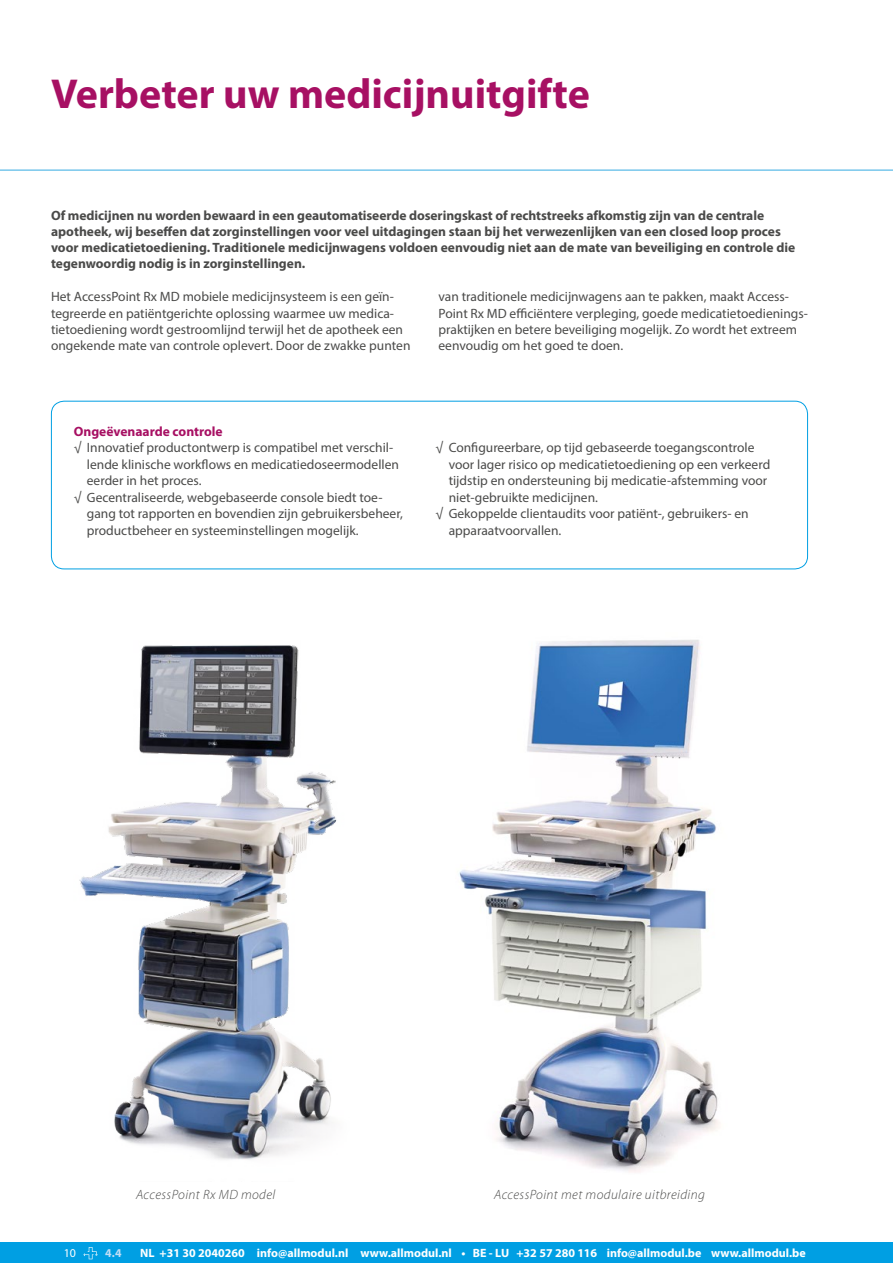
<style>
.page{position:relative;width:893px;height:1263px;background:#fff}
.page>*{position:absolute;margin:0;border:0;box-sizing:border-box;transform-origin:0 0}
.Kleinere_topkop{font:700 42px "Myriad Pro";color:#a71063}
.Platte_tekst{font:13.5px/16.5px "Myriad Pro";color:#4a4a49}
.Platte_tekst-2{font:700 13.5px/16.2px "Myriad Pro";color:#4a4a49}
.Light_plt_txt_italic{font:italic 300 13.5px "Myriad Pro";letter-spacing:.03em;color:#4a4a49}
._1e_regel{font:700 13.5px "Myriad Pro";color:#a71063}
.t1{font:700 12px "Myriad Pro";color:#fff}
.t2{font:700 12px "Myriad Pro";color:#c1ddf5}
.t3{font:12px "Myriad Pro";color:#fff}
</style>
<div class="page">
<div style="left:51px;top:401px;width:757px;height:168px;border:1px solid #009fe3;border-radius:13px"></div>
<img style="left:79px;top:645px;width:258px;height:515px">
<img style="left:459px;top:640px;width:261px;height:532px">
<hr style="left:0;top:170px;width:893px;height:1px;background:#34aae2">
<div style="left:0;top:1242px;width:893px;height:21px;background:#009fe3"></div>
<svg style="left:83px;top:1247px;width:15px;height:12px"></svg>
<p class="Kleinere_topkop" style="left:51px;top:66px;width:540px">Verbeter uw medicijnuitgifte</p>
<p class="Platte_tekst-2" style="left:51px;top:206px;width:746px">Of medicijnen nu worden bewaard in een geautomatiseerde doseringskast of rechtstreeks afkomstig zijn van de centrale apotheek, wij beseffen dat zorginstellingen voor veel uitdagingen staan bij het verwezenlijken van een closed loop proces voor medicatietoediening. Traditionele medicijnwagens voldoen eenvoudig niet aan de mate van beveiliging en controle die tegenwoordig nodig is in zorginstellingen.</p>
<p class="Platte_tekst" style="left:51px;top:289px;width:361px">Het AccessPoint Rx MD mobiele medicijnsysteem is een geïn&shy;tegreerde en patiëntgerichte oplossing waarmee uw medica&shy;tietoediening wordt gestroomlijnd terwijl het de apotheek een ongekende mate van controle oplevert. Door de zwakke punten</p>
<p class="Platte_tekst" style="left:438px;top:289px;width:371px">van traditionele medicijnwagens aan te pakken, maakt Access-Point Rx MD efficiëntere verpleging, goede medicatietoedienings&shy;praktijken en betere beveiliging mogelijk. Zo wordt het extreem eenvoudig om het goed te doen.</p>
<p class="_1e_regel" style="left:74px;top:422px;width:151px">Ongeëvenaarde controle</p>
<p class="Platte_tekst" style="left:87px;top:439px;width:314px;text-indent:-13px">√ Innovatief productontwerp is compatibel met verschil&shy;lende klinische workflows en medicatiedoseermodellen eerder in het proces.</p>
<p class="Platte_tekst" style="left:87px;top:489px;width:317px;text-indent:-13px">√ Gecentraliseerde, webgebaseerde console biedt toe&shy;gang tot rapporten en bovendien zijn gebruikersbeheer, productbeheer en systeeminstellingen mogelijk.</p>
<p class="Platte_tekst" style="left:449px;top:439px;width:323px;text-indent:-13px">√ Configureerbare, op tijd gebaseerde toegangscontrole voor lager risico op medicatietoediening op een verkeerd tijdstip en ondersteuning bij medicatie-afstemming voor niet-gebruikte medicijnen.</p>
<p class="Platte_tekst" style="left:449px;top:505px;width:302px;text-indent:-13px">√ Gekoppelde clientaudits voor patiënt-, gebruikers- en apparaatvoorvallen.</p>
<p class="Light_plt_txt_italic" style="left:136px;top:1186px;width:141px">AccessPoint Rx MD model</p>
<p class="Light_plt_txt_italic" style="left:494px;top:1186px;width:212px">AccessPoint met modulaire uitbreiding</p>
<p class="t3" style="left:64px;top:1245px;width:14px">10</p>
<p class="t2" style="left:105px;top:1245px;width:18px">4.4</p>
<p class="t1" style="left:140px;top:1245px;width:667px">NL +31 30 2040260 info@allmodul.nl www.allmodul.nl • BE - LU +32 57 280 116 info@allmodul.be www.allmodul.be</p>
</div>
